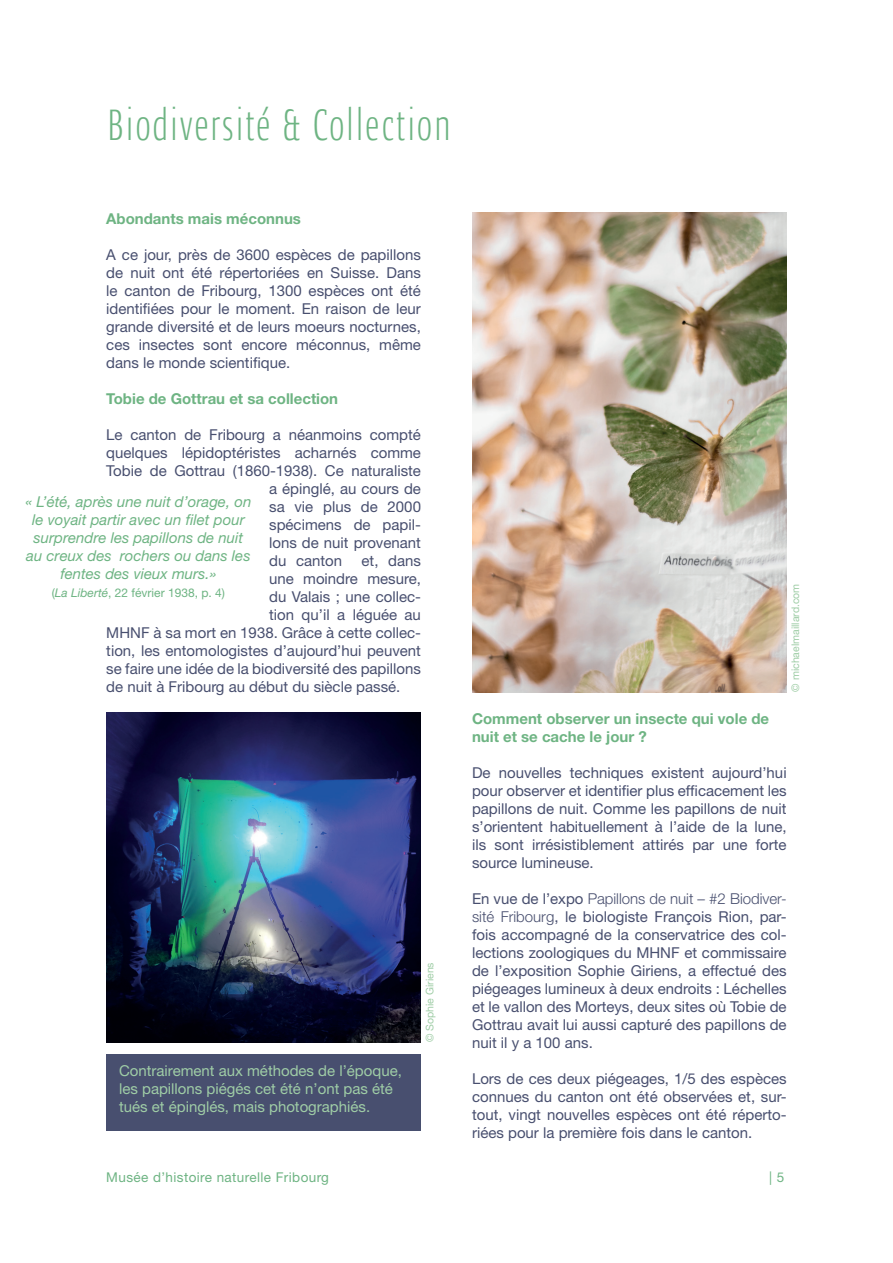
<style>
.page{position:relative;width:893px;height:1263px;background:#fff}
.page>*{position:absolute;margin:0;border:0;box-sizing:border-box;transform-origin:0 0}
.t1{font:300 45px "Ardoise Std Compact";letter-spacing:.05em;color:#6eb483}
.t2{font:15px/18px "Helvetica Neue";color:#484f6f;text-align:justify}
.t3{font:italic 15px/18px "Helvetica Neue";color:#6eb483;text-align:center}
.t4{font:15px/18px "Helvetica Neue";color:#9fcda6}
.t5{font:700 15px/18px "Helvetica Neue";color:#6eb483}
.t6{font:13.5px "Helvetica Neue";letter-spacing:.03em;color:#6eb483}
.t7{font:12px "Helvetica Neue";color:#6eb483}
.t8{font:10.5px "Helvetica Neue";color:#9fcda6}
.s1{font-style:italic}
.s2{font-weight:300}
</style>
<div class="page">
<img style="left:472px;top:213px;width:315px;height:479px">
<img style="left:106px;top:712px;width:315px;height:330px">
<div style="left:106px;top:1054px;width:315px;height:77px;background:#484f6f"></div>
<h1 class="t1" style="left:107px;top:99px;width:345px">Biodiversité &amp; Collection</h1>
<p class="t5" style="left:106px;top:210px;width:196px">Abondants mais méconnus</p>
<p class="t2" style="left:106px;top:246px;width:316px">A ce jour, près de 3600 espèces de papillons de nuit ont été répertoriées en Suisse. Dans le canton de Fribourg, 1300 espèces ont été identifiées pour le moment. En raison de leur grande diversité et de leurs moeurs nocturnes, ces insectes sont encore méconnus, même dans le monde scientifique.</p>
<p class="t5" style="left:106px;top:390px;width:233px">Tobie de Gottrau et sa collection</p>
<p class="t2" style="left:106px;top:426px;width:316px">Le canton de Fribourg a néanmoins compté</p>
<p class="t2" style="left:106px;top:444px;width:316px">quelques lépidoptéristes acharnés comme</p>
<p class="t2" style="left:106px;top:462px;width:316px">Tobie de Gottrau (1860-1938). Ce naturaliste</p>
<p class="t2" style="left:269px;top:480px;width:153px">a épinglé, au cours de</p>
<p class="t2" style="left:269px;top:498px;width:153px">sa vie plus de 2000</p>
<p class="t2" style="left:269px;top:516px;width:153px">spécimens de papil-</p>
<p class="t2" style="left:269px;top:534px;width:153px">lons de nuit provenant</p>
<p class="t2" style="left:269px;top:552px;width:75px">du canton</p>
<p class="t2" style="left:362px;top:552px;width:61px">et, dans</p>
<p class="t2" style="left:269px;top:570px;width:153px">une moindre mesure,</p>
<p class="t2" style="left:269px;top:588px;width:153px">du Valais ; une collec-</p>
<p class="t2" style="left:269px;top:606px;width:153px">tion qu’il a léguée au</p>
<p class="t2" style="left:106px;top:624px;width:316px">MHNF à sa mort en 1938. Grâce à cette collec-</p>
<p class="t2" style="left:106px;top:642px;width:316px">tion, les entomologistes d’aujourd’hui peuvent</p>
<p class="t2" style="left:106px;top:660px;width:316px">se faire une idée de la biodiversité des papillons</p>
<p class="t2" style="left:106px;top:678px;width:296px">de nuit à Fribourg au début du siècle passé.</p>
<p class="t3" style="left:25px;top:492px;width:227px">« L’été, après une nuit d’orage, on le voyait partir avec un filet pour surprendre les papillons de nuit au creux des rochers ou dans les fentes des vieux murs.»</p>
<p class="t7" style="left:52px;top:585px;width:175px">(<span class="s1">La Liberté</span>, 22 février 1938, p. 4)</p>
<p class="t4" style="left:119px;top:1062px;width:284px">Contrairement aux méthodes de l’époque, les papillons piégés cet été n’ont pas été tués et épinglés, mais photographiés.</p>
<p class="t8" style="left:423px;top:1042px;width:81px;rotate:-90deg">© Sophie Giriens</p>
<p class="t8" style="left:789px;top:692px;width:109px;rotate:-90deg">© michaelmaillard.com</p>
<p class="t5" style="left:472px;top:709px;width:299px">Comment observer un insecte qui vole de nuit et se cache le jour ?</p>
<p class="t2" style="left:472px;top:763px;width:316px">De nouvelles techniques existent aujourd’hui pour observer et identifier plus efficacement les papillons de nuit. Comme les papillons de nuit s’orientent habituellement à l’aide de la lune, ils sont irrésistiblement attirés par une forte source lumineuse.</p>
<p class="t2" style="left:472px;top:889px;width:316px">En vue de l’expo <span class="s2">Papillons de nuit – #2 Biodiver&shy;sité Fribourg</span>, le biologiste François Rion, par&shy;fois accompagné de la conservatrice des col&shy;lections zoologiques du MHNF et commissaire de l’exposition Sophie Giriens, a effectué des piégeages lumineux à deux endroits : Léchelles et le vallon des Morteys, deux sites où Tobie de Gottrau avait lui aussi capturé des papillons de nuit il y a 100 ans.</p>
<p class="t2" style="left:472px;top:1069px;width:316px">Lors de ces deux piégeages, 1/5 des espèces connues du canton ont été observées et, sur&shy;tout, vingt nouvelles espèces ont été réperto&shy;riées pour la première fois dans le canton.</p>
<p class="t6" style="left:106px;top:1169px;width:224px">Musée d’histoire naturelle Fribourg</p>
<p class="t6" style="left:769px;top:1169px;width:17px">| 5</p>
</div>
